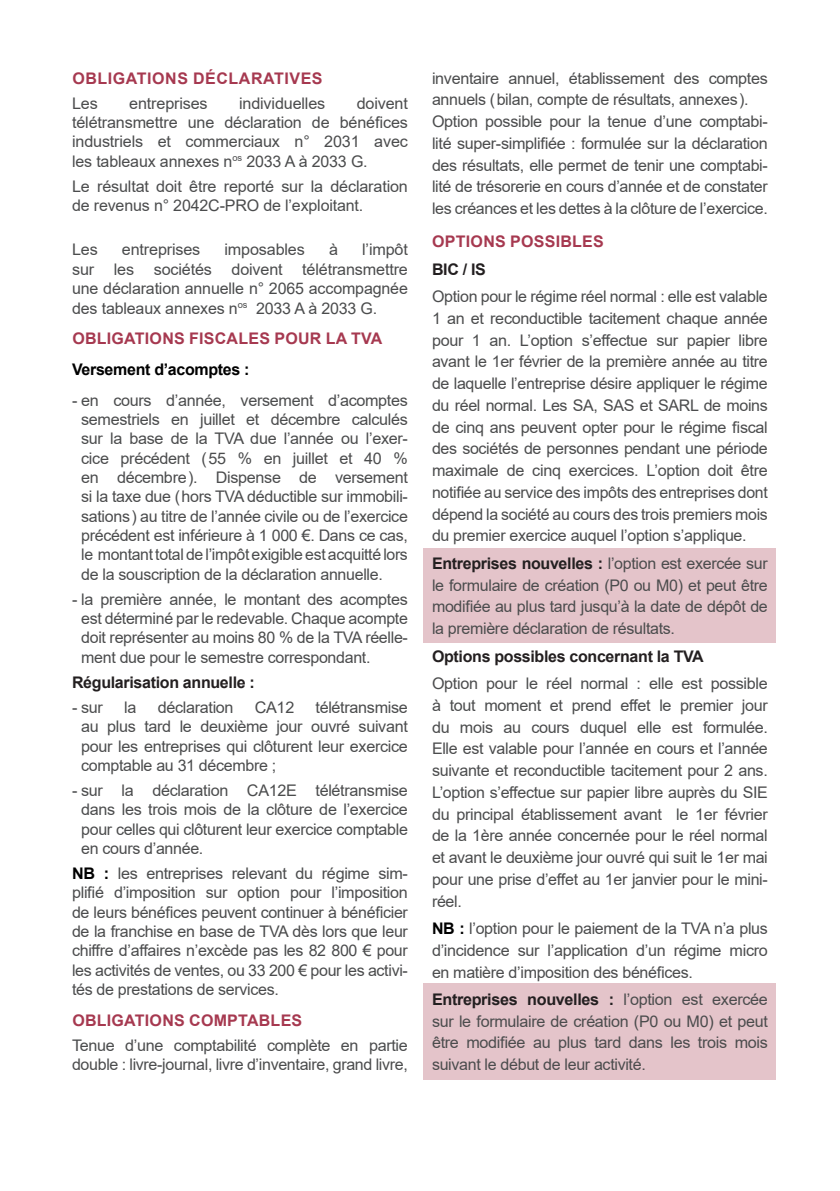
<style>
.page{position:relative;width:840px;height:1191px;background:#fff}
.page>*{position:absolute;margin:0;border:0;box-sizing:border-box;transform-origin:0 0}
.t1{font:16px/21.8px "Arial";letter-spacing:-.02em;color:#4b4c4d;text-align:justify}
.t2{font:700 16px "Arial";letter-spacing:.015em;color:#a63950}
.t3{font:700 16px "Arial";letter-spacing:-.02em;color:#231f20}
.t4{font:700 16px "Arial";letter-spacing:.035em;color:#a63950}
.t5{font:700 16px "Arial";letter-spacing:-.02em;color:#000}
.s1{font-weight:700;color:#000}
.s2{font-weight:700;color:#231f20}
</style>
<div class="page">
<div style="left:423px;top:548px;width:352px;height:94px;background:#e4c4ca"></div>
<div style="left:423px;top:983px;width:352px;height:97px;background:#e4c4ca"></div>
<p class="t4" style="left:72px;top:67px;width:251px">OBLIGATIONS DÉCLARATIVES</p>
<p class="t1" style="left:72px;top:92px;width:27px">Les</p>
<p class="t1" style="left:129px;top:92px;width:80px">entreprises</p>
<p class="t1" style="left:239px;top:92px;width:88px">individuelles</p>
<p class="t1" style="left:72px;top:93px;width:337px;line-height:19.4px;text-indent:284px">doivent télétransmettre une déclaration de bénéfices industriels et commerciaux n° 2031 avec les tableaux annexes n<sup>os</sup> 2033 A à 2033 G.</p>
<p class="t1" style="left:72px;top:176px;width:337px;line-height:19.4px">Le résultat doit être reporté sur la déclaration de revenus n° 2042C-PRO de l’exploitant.</p>
<p class="t1" style="left:72px;top:239px;width:27px">Les</p>
<p class="t1" style="left:122px;top:239px;width:80px">entreprises</p>
<p class="t1" style="left:224px;top:239px;width:82px">imposables</p>
<p class="t1" style="left:329px;top:239px;width:10px">à</p>
<p class="t1" style="left:72px;top:240px;width:337px;line-height:19.4px;text-indent:290px">l’impôt sur les sociétés doivent télétransmettre une déclaration annuelle n° 2065 accompagnée des tableaux annexes n<sup>os</sup> 2033 A à 2033 G.</p>
<p class="t2" style="left:72px;top:327px;width:311px">OBLIGATIONS FISCALES POUR LA TVA</p>
<p class="t5" style="left:72px;top:358px;width:179px">Versement d’acomptes :</p>
<p class="t1" style="left:81px;top:390px;width:328px;line-height:19.4px;text-indent:-9px">- en cours d’année, versement d’acomptes semestriels en juillet et décembre calculés sur la base de la TVA due l’année ou l’exer&shy;cice précédent (55 % en juillet et 40 % en décembre). Dispense de versement si la taxe due (hors TVA déductible sur immobili&shy;sations) au titre de l’année civile ou de l’exercice précédent est inférieure à 1 000 €. Dans ce cas, le montant total de l’impôt exigible est acquitté lors de la souscription de la déclaration annuelle.</p>
<p class="t1" style="left:81px;top:589px;width:328px;line-height:19.4px;text-indent:-9px">- la première année, le montant des acomptes est déterminé par le redevable. Chaque acompte doit représenter au moins 80 % de la TVA réelle&shy;ment due pour le semestre correspondant.</p>
<p class="t3" style="left:72px;top:671px;width:184px">Régularisation annuelle :</p>
<p class="t1" style="left:72px;top:696px;width:32px">- sur</p>
<p class="t1" style="left:124px;top:696px;width:14px">la</p>
<p class="t1" style="left:158px;top:696px;width:77px">déclaration</p>
<p class="t1" style="left:255px;top:696px;width:41px">CA12</p>
<p class="t1" style="left:81px;top:697px;width:328px;line-height:19.4px;text-indent:234px">télétransmise au plus tard le deuxième jour ouvré suivant pour les entreprises qui clôturent leur exercice comptable au 31 décembre ;</p>
<p class="t1" style="left:81px;top:780px;width:328px;line-height:19.4px;text-indent:-9px">- sur la déclaration CA12E télétransmise dans les trois mois de la clôture de l’exercice pour celles qui clôturent leur exercice comptable en cours d’année.</p>
<p class="t1" style="left:72px;top:863px;width:337px;line-height:19.4px"><span class="s1">NB :</span> les entreprises relevant du régime sim&shy;plifié d’imposition sur option pour l’imposition de leurs bénéfices peuvent continuer à bénéficier de la franchise en base de TVA dès lors que leur chiffre d’affaires n’excède pas les 82 800 € pour les activités de ventes, ou 33 200 € pour les activi&shy;tés de prestations de services.</p>
<p class="t2" style="left:72px;top:1009px;width:231px">OBLIGATIONS COMPTABLES</p>
<p class="t1" style="left:72px;top:1035px;width:337px;line-height:19.4px">Tenue d’une comptabilité complète en partie double : livre-journal, livre d’inventaire, grand livre,</p>
<p class="t1" style="left:432px;top:67px;width:337px;text-align:left">inventaire annuel, établissement des comptes annuels (bilan, compte de résultats, annexes).<br>Option possible pour la tenue d’une comptabi&shy;lité super-simplifiée : formulée sur la déclaration des résultats, elle permet de tenir une comptabi&shy;lité de trésorerie en cours d’année et de constater les créances et les dettes à la clôture de l’exercice.</p>
<p class="t2" style="left:432px;top:230px;width:173px">OPTIONS POSSIBLES</p>
<p class="t3" style="left:432px;top:258px;width:55px">BIC / IS</p>
<p class="t1" style="left:432px;top:285px;width:337px">Option pour le régime réel normal : elle est valable 1 an et reconductible tacitement chaque année pour 1 an. L’option s’effectue sur papier libre avant le 1er février de la première année au titre de laquelle l’entreprise désire appliquer le régime du réel normal. Les SA, SAS et SARL de moins de cinq ans peuvent opter pour le régime fiscal des sociétés de personnes pendant une période maximale de cinq exercices. L’option doit être notifiée au service des impôts des entreprises dont dépend la société au cours des trois premiers mois du premier exercice auquel l’option s’applique.</p>
<p class="t1" style="left:432px;top:552px;width:337px"><span class="s2">Entreprises nouvelles :</span> l’option est exercée sur le formulaire de création (P0 ou M0) et peut être modifiée au plus tard jusqu’à la date de dépôt de la première déclaration de résultats.</p>
<p class="t3" style="left:432px;top:644px;width:273px">Options possibles concernant la TVA</p>
<p class="t1" style="left:432px;top:672px;width:337px">Option pour le réel normal : elle est possible à tout moment et prend effet le premier jour du mois au cours duquel elle est formulée.<br>Elle est valable pour l’année en cours et l’année suivante et reconductible tacitement pour 2 ans.<br>L’option s’effectue sur papier libre auprès du SIE du principal établissement avant le 1er février de la 1ère année concernée pour le réel normal et avant le deuxième jour ouvré qui suit le 1er mai pour une prise d’effet au 1er janvier pour le mini&shy;réel.</p>
<p class="t1" style="left:432px;top:917px;width:337px"><span class="s1">NB :</span> l’option pour le paiement de la TVA n’a plus d’incidence sur l’application d’un régime micro en matière d’imposition des bénéfices.</p>
<p class="t1" style="left:432px;top:988px;width:337px"><span class="s2">Entreprises nouvelles :</span> l’option est exercée sur le formulaire de création (P0 ou M0) et peut être modifiée au plus tard dans les trois mois suivant le début de leur activité.</p>
</div>
